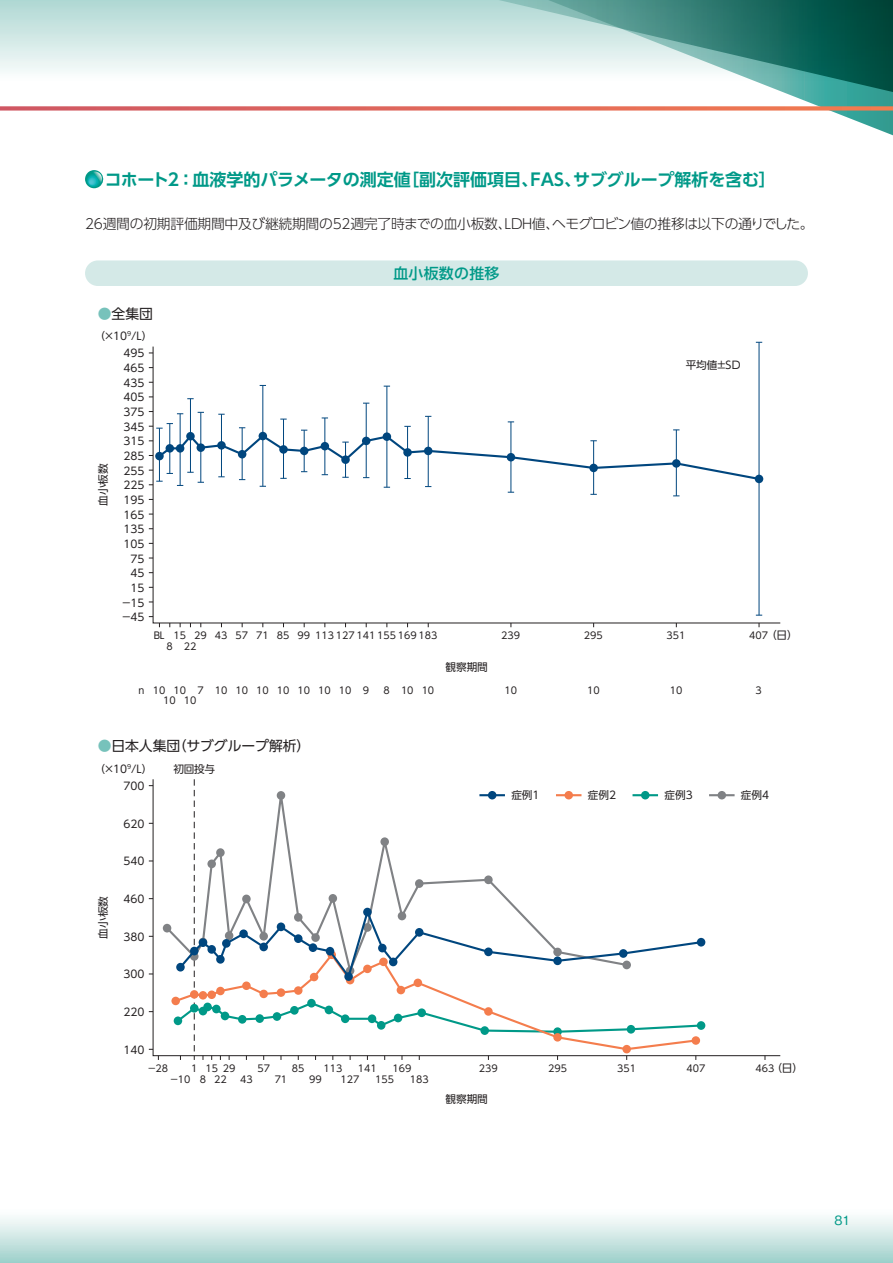
<style>
.page{position:relative;width:893px;height:1263px;background:#fff}
.page>*{position:absolute;margin:0;border:0;box-sizing:border-box;transform-origin:0 0}
.t1{font:700 16.95px "UD Shin Go Pro De";letter-spacing:-.005em;color:#098}
.t2{font:500 14.85px "UD Shin Go Pro";letter-spacing:.02em;color:#098}
.t3{font:300 13.8px "UD Shin Go Pro";letter-spacing:-.02em;color:#231f20}
.t4{font:13.8px "UD Shin Go Pro";color:#231f20}
.t5{font:500 12.75px "Gothic BBB Pro";color:#098}
.t6{font:10.65px/14.7px "UD Shin Go Pro";color:#231f20;text-align:right}
.t7{font:9.6px/10.6px "UD Shin Go Pro";color:#231f20}
.s1{color:#77c2bb}
</style>
<div class="page">
<div style="left:0;top:1208px;width:893px;height:55px;background:linear-gradient(to bottom,#fff,#a0d1cb)"></div>
<div style="left:0;top:0;width:893px;height:81px;background:linear-gradient(to bottom,#aed7d2,#fcfefd)"></div>
<svg style="left:444px;top:0;width:72px;height:81px"></svg>
<svg style="left:516px;top:0;width:377px;height:136px"></svg>
<svg style="left:0;top:106px;width:893px;height:5px;background:#e27e71"></svg>
<svg style="left:85px;top:170px;width:19px;height:18px"></svg>
<div style="left:85px;top:260px;width:723px;height:26px;background:#d4e9e7;border-radius:13px"></div>
<svg style="left:153px;top:346px;width:628px;height:277px"></svg>
<hr style="left:190px;top:399px;width:1px;height:73px;background:#00467e">
<hr style="left:263px;top:385px;width:1px;height:101px;background:#00467e">
<hr style="left:366px;top:403px;width:1px;height:75px;background:#00467e">
<hr style="left:387px;top:386px;width:1px;height:101px;background:#00467e">
<svg style="left:149px;top:411px;width:612px;height:89px"></svg>
<hr style="left:676px;top:430px;width:1px;height:66px;background:#00467e">
<div style="left:672px;top:459px;width:9px;height:9px;background:#00467e;border-radius:50%"></div>
<hr style="left:759px;top:342px;width:1px;height:273px;background:#00467e">
<div style="left:755px;top:475px;width:8px;height:8px;background:#00467e;border-radius:50%"></div>
<hr style="left:709px;top:794px;width:26px;height:2px;background:#808285">
<div style="left:718px;top:791px;width:8px;height:8px;background:#808285;border-radius:50%"></div>
<div style="left:163px;top:924px;width:8px;height:8px;background:#808285;border-radius:50%"></div>
<svg style="left:697px;top:1021px;width:8px;height:9px"></svg>
<div style="left:171px;top:997px;width:9px;height:8px;background:#f47d4d;border-radius:50%"></div>
<svg style="left:175px;top:779px;width:528px;height:281px"></svg>
<div style="left:190px;top:947px;width:8px;height:8px;background:#00467e;border-radius:50%"></div>
<div style="left:199px;top:938px;width:8px;height:9px;background:#00467e;border-radius:50%"></div>
<div style="left:207px;top:945px;width:9px;height:9px;background:#00467e;border-radius:50%"></div>
<div style="left:216px;top:955px;width:9px;height:9px;background:#00467e;border-radius:50%"></div>
<div style="left:222px;top:939px;width:9px;height:9px;background:#00467e;border-radius:50%"></div>
<div style="left:239px;top:929px;width:9px;height:9px;background:#00467e;border-radius:50%"></div>
<div style="left:259px;top:942px;width:9px;height:9px;background:#00467e;border-radius:50%"></div>
<div style="left:277px;top:922px;width:8px;height:9px;background:#00467e;border-radius:50%"></div>
<div style="left:294px;top:934px;width:9px;height:9px;background:#00467e;border-radius:50%"></div>
<div style="left:309px;top:943px;width:8px;height:9px;background:#00467e;border-radius:50%"></div>
<div style="left:326px;top:947px;width:8px;height:8px;background:#00467e;border-radius:50%"></div>
<div style="left:344px;top:972px;width:9px;height:9px;background:#00467e;border-radius:50%"></div>
<div style="left:363px;top:908px;width:9px;height:8px;background:#00467e;border-radius:50%"></div>
<div style="left:378px;top:944px;width:9px;height:8px;background:#00467e;border-radius:50%"></div>
<div style="left:389px;top:957px;width:8px;height:9px;background:#00467e;border-radius:50%"></div>
<div style="left:415px;top:928px;width:8px;height:9px;background:#00467e;border-radius:50%"></div>
<div style="left:484px;top:947px;width:9px;height:9px;background:#00467e;border-radius:50%"></div>
<div style="left:553px;top:956px;width:9px;height:9px;background:#00467e;border-radius:50%"></div>
<div style="left:619px;top:949px;width:8px;height:9px;background:#00467e;border-radius:50%"></div>
<div style="left:697px;top:938px;width:8px;height:8px;background:#00467e;border-radius:50%"></div>
<div style="left:176px;top:963px;width:9px;height:8px;background:#00467e;border-radius:50%"></div>
<h1 class="t1" style="left:105px;top:165px;width:673px">コホート2：血液学的パラメータの測定値［副次評価項目、FAS、サブグループ解析を含む］</h1>
<h3 class="t3" style="left:85px;top:213px;width:730px">26週間の初期評価期間中及び継続期間の52週完了時までの血小板数、LDH値、ヘモグロビン値の推移は以下の通りでした。</h3>
<h2 class="t2" style="left:393px;top:261px;width:108px">血小板数の推移</h2>
<h3 class="t4" style="left:98px;top:302px;width:57px"><span class="s1">●</span>全集団</h3>
<p class="t6" style="left:94px;top:328px;width:59px">（×10<sup>9</sup>/L）</p>
<p class="t6" style="left:95px;top:506px;width:44px;rotate:-90deg">血小板数</p>
<p class="t6" style="left:121px;top:346px;width:25px">495<br>465<br>435<br>405<br>375<br>345<br>315<br>285<br>255<br>225<br>195<br>165<br>135<br>105<br>75<br>45<br>15－15－45</p>
<p class="t6" style="left:686px;top:357px;width:56px">平均値±SD</p>
<p class="t6" style="left:766px;top:627px;width:33px">（日）</p>
<p class="t7" style="left:194px;top:630px;width:245px">29 43 57 71 85 99 113 127 141 155 169 183</p>
<p class="t7" style="left:501px;top:630px;width:20px">239</p>
<p class="t7" style="left:584px;top:630px;width:20px">295</p>
<p class="t7" style="left:667px;top:630px;width:20px">351</p>
<p class="t7" style="left:749px;top:630px;width:20px">407</p>
<p class="t7" style="left:154px;top:630px;width:12px">BL</p>
<p class="t7" style="left:166px;top:641px;width:8px">8</p>
<p class="t7" style="left:184px;top:630px;width:14px;text-indent:-10px">15<br>22</p>
<p class="t6" style="left:445px;top:659px;width:44px">観察期間</p>
<p class="t7" style="left:139px;top:684px;width:232px">n1010 7 10101010101010 9</p>
<p class="t7" style="left:383px;top:684px;width:52px">8 10 10</p>
<p class="t7" style="left:504px;top:684px;width:14px">10</p>
<p class="t7" style="left:587px;top:684px;width:14px">10</p>
<p class="t7" style="left:670px;top:684px;width:14px">10</p>
<p class="t7" style="left:756px;top:684px;width:8px">3</p>
<p class="t7" style="left:163px;top:695px;width:35px">10 10</p>
<h3 class="t4" style="left:98px;top:735px;width:214px"><span class="s1">●</span>日本人集団（サブグループ解析）</h3>
<p class="t6" style="left:94px;top:761px;width:59px">（×10<sup>9</sup>/L）</p>
<p class="t6" style="left:95px;top:939px;width:44px;rotate:-90deg">血小板数</p>
<p class="t6" style="left:124px;top:778px;width:23px">700</p>
<p class="t6" style="left:124px;top:816px;width:23px">620</p>
<p class="t6" style="left:124px;top:854px;width:23px">540</p>
<p class="t6" style="left:124px;top:891px;width:23px">460</p>
<p class="t6" style="left:124px;top:929px;width:23px">380</p>
<p class="t6" style="left:124px;top:967px;width:23px">300</p>
<p class="t6" style="left:124px;top:1004px;width:23px">220</p>
<p class="t6" style="left:124px;top:1042px;width:23px">140</p>
<p class="t6" style="left:173px;top:761px;width:43px">初回投与</p>
<p class="t6" style="left:511px;top:787px;width:30px">症例1</p>
<p class="t6" style="left:588px;top:787px;width:30px">症例2</p>
<p class="t6" style="left:664px;top:787px;width:30px">症例3</p>
<p class="t6" style="left:741px;top:787px;width:30px">症例4</p>
<p class="t7" style="left:205px;top:1063px;width:14px">15</p>
<p class="t6" style="left:771px;top:1060px;width:33px">（日）</p>
<p class="t7" style="left:214px;top:1073px;width:14px">22</p>
<p class="t7" style="left:309px;top:1073px;width:14px">99</p>
<p class="t7" style="left:341px;top:1063px;width:20px;text-indent:-17px">113<br>127</p>
<p class="t7" style="left:375px;top:1063px;width:20px;text-indent:-17px">141<br>155</p>
<p class="t7" style="left:410px;top:1063px;width:20px;text-indent:-17px">169<br>183</p>
<p class="t7" style="left:479px;top:1063px;width:20px">239</p>
<p class="t7" style="left:548px;top:1063px;width:20px">295</p>
<p class="t7" style="left:617px;top:1063px;width:20px">351</p>
<p class="t7" style="left:686px;top:1063px;width:20px">407</p>
<p class="t7" style="left:755px;top:1063px;width:20px">463</p>
<p class="t7" style="left:147px;top:1063px;width:23px">－28</p>
<p class="t7" style="left:223px;top:1063px;width:14px">29</p>
<p class="t7" style="left:292px;top:1063px;width:14px">85</p>
<p class="t7" style="left:191px;top:1063px;width:8px">1</p>
<p class="t7" style="left:257px;top:1063px;width:14px">57</p>
<p class="t7" style="left:169px;top:1073px;width:23px">－10</p>
<p class="t7" style="left:200px;top:1073px;width:8px">8</p>
<p class="t7" style="left:240px;top:1073px;width:14px">43</p>
<p class="t7" style="left:275px;top:1073px;width:14px">71</p>
<p class="t6" style="left:445px;top:1091px;width:44px">観察期間</p>
<h3 class="t5" style="left:834px;top:1210px;width:18px">81</h3>
</div>
